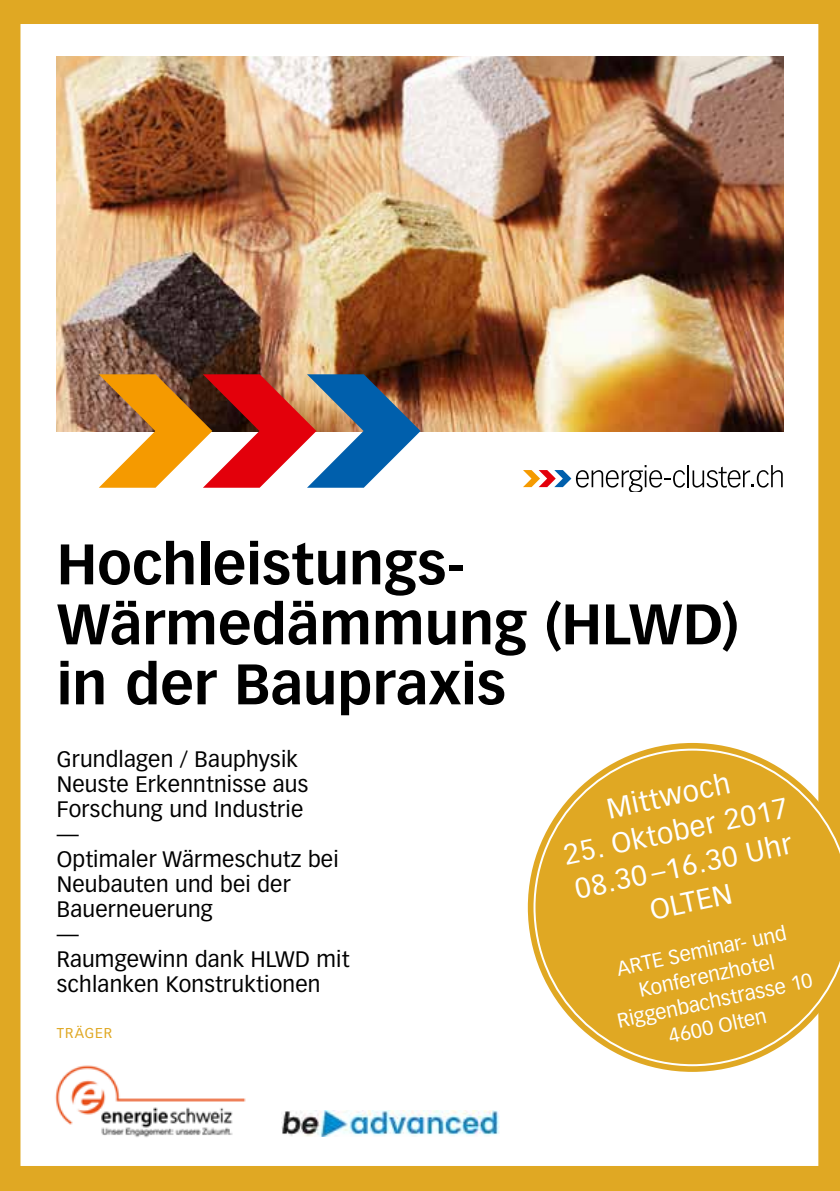
<style>
.page{position:relative;width:840px;height:1191px;background:#fff}
.page>*{position:absolute;margin:0;border:0;box-sizing:border-box;transform-origin:0 0}
.t1{font:700 56px/60px "Vectora LT Std";color:#000}
.t2{font:28px/36px "Vectora LT Std";color:#fff;text-align:center}
.t3{font:22px/25px "Vectora LT Std";letter-spacing:.01em;color:#000}
.t4{font:20px/25.6px "Vectora LT Std";color:#fff;text-align:center}
.t5{font:14px "Vectora LT Std";letter-spacing:.07em;color:#e0a823}
</style>
<div class="page">
<div style="left:0;top:0;width:839px;height:1191px;background:#e0a823"></div>
<div style="left:12px;top:16px;width:813px;height:1158px;background:#fff;border:8px solid #e0a823"></div>
<svg style="left:527px;top:743px;width:298px;height:328px"></svg>
<svg style="left:533px;top:748px;width:306px;height:318px"></svg>
<img style="left:57px;top:57px;width:725px;height:374px">
<img style="left:55px;top:1065px;width:191px;height:73px">
<svg style="left:523px;top:465px;width:161px;height:27px"></svg>
<hr style="left:686px;top:465px;width:2px;height:22px;background:#000">
<svg style="left:692px;top:465px;width:90px;height:22px"></svg>
<svg style="left:99px;top:374px;width:321px;height:114px"></svg>
<img style="left:282px;top:1111px;width:216px;height:25px">
<h1 class="t1" style="left:57px;top:534px;width:683px">Hochleistungs-<br>Wärmedämmung (HLWD) in der Baupraxis</h1>
<p class="t3" style="left:57px;top:747px;width:294px">Grundlagen / Bauphysik<br>Neuste Erkenntnisse aus<br>Forschung und Industrie<br>—<br>Optimaler Wärmeschutz bei<br>Neubauten und bei der<br>Bauerneuerung<br>—<br>Raumgewinn dank HLWD mit schlanken Konstruktionen</p>
<p class="t5" style="left:57px;top:1024px;width:57px">TRÄGER</p>
<p class="t2" style="left:603px;top:791px;width:127px;rotate:-12deg">Mittwoch</p>
<p class="t2" style="left:560px;top:837px;width:230px;rotate:-12deg">25. Oktober 2017<br>08.30 –16.30 Uhr<br>OLTEN</p>
<p class="t4" style="left:604px;top:958px;width:200px;rotate:-12deg">ARTE Seminar- und<br>Konferenzhotel<br>Riggenbachstrasse 10<br>4600 Olten</p>
</div>
